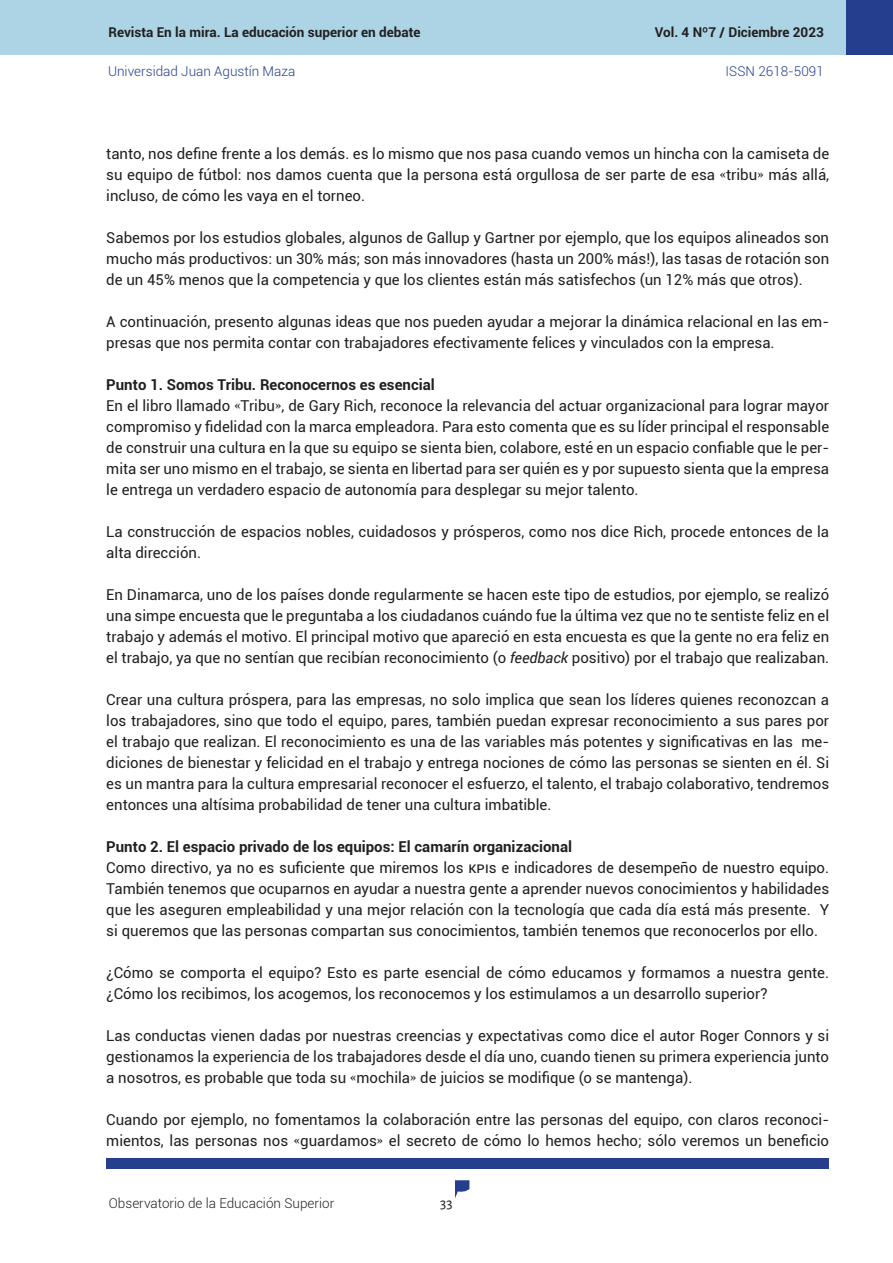
<style>
.page{position:relative;width:893px;height:1263px;background:#fff}
.page>*{position:absolute;margin:0;border:0;box-sizing:border-box;transform-origin:0 0}
.Txt_base{font:15px/21px "Roboto";color:#231f20;text-align:justify}
.Txt_base-2{font:700 15px "Roboto";color:#231f20}
.t1{font:15px "Alegreya Sans";color:#231f20}
.t2{font:700 13.5px "Roboto";color:#231f20}
.t3{font:300 13.5px "Roboto";color:#253f8e}
.t4{font:300 13.5px "Roboto";color:#231f20}
.s1{font-family:"Adobe Caslon Pro"}
.s2{font-style:italic}
</style>
<div class="page">
<svg style="left:455px;top:1180px;width:14px;height:18px"></svg>
<div style="left:0;top:0;width:846px;height:54px;background:#acd4e5"></div>
<div style="left:106px;top:1158px;width:723px;height:10px;background:#253f8e"></div>
<div style="left:846px;top:0;width:47px;height:54px;background:#253f8e"></div>
<p class="t2" style="left:108px;top:23px;width:314px">Revista En la mira. La educación superior en debate</p>
<p class="t2" style="left:655px;top:23px;width:171px">Vol. 4 Nº7 / Diciembre 2023</p>
<p class="t3" style="left:108px;top:61px;width:189px">Universidad Juan Agustín Maza</p>
<p class="t3" style="left:726px;top:61px;width:100px">ISSN 2618-5091</p>
<p class="Txt_base" style="left:106px;top:143px;width:724px">tanto, nos define frente a los demás. es lo mismo que nos pasa cuando vemos un hincha con la camiseta de su equipo de fútbol: nos damos cuenta que la persona está orgullosa de ser parte de esa <span class="s1">«</span>tribu<span class="s1">»</span> más allá, incluso, de cómo les vaya en el torneo.</p>
<p class="Txt_base" style="left:106px;top:227px;width:724px">Sabemos por los estudios globales, algunos de Gallup y Gartner por ejemplo, que los equipos alineados son mucho más productivos: un 30% más; son más innovadores (hasta un 200% más!), las tasas de rotación son de un 45% menos que la competencia y que los clientes están más satisfechos (un 12% más que otros).</p>
<p class="Txt_base" style="left:106px;top:311px;width:724px">A continuación, presento algunas ideas que nos pueden ayudar a mejorar la dinámica relacional en las em&shy;presas que nos permita contar con trabajadores efectivamente felices y vinculados con la empresa.</p>
<p class="Txt_base-2" style="left:106px;top:374px;width:330px">Punto 1. Somos Tribu. Reconocernos es esencial</p>
<p class="Txt_base" style="left:106px;top:395px;width:724px">En el libro llamado <span class="s1">«</span>Tribu<span class="s1">»</span>, de Gary Rich, reconoce la relevancia del actuar organizacional para lograr mayor compromiso y fidelidad con la marca empleadora. Para esto comenta que es su líder principal el responsable de construir una cultura en la que su equipo se sienta bien, colabore, esté en un espacio confiable que le per&shy;mita ser uno mismo en el trabajo, se sienta en libertad para ser quién es y por supuesto sienta que la empresa le entrega un verdadero espacio de autonomía para desplegar su mejor talento.</p>
<p class="Txt_base" style="left:106px;top:521px;width:724px">La construcción de espacios nobles, cuidadosos y prósperos, como nos dice Rich, procede entonces de la alta dirección.</p>
<p class="Txt_base" style="left:106px;top:584px;width:724px">En Dinamarca, uno de los países donde regularmente se hacen este tipo de estudios, por ejemplo, se realizó una simpe encuesta que le preguntaba a los ciudadanos cuándo fue la última vez que no te sentiste feliz en el trabajo y además el motivo. El principal motivo que apareció en esta encuesta es que la gente no era feliz en el trabajo, ya que no sentían que recibían reconocimiento (o <span class="s2">feedback</span> positivo) por el trabajo que realizaban.</p>
<p class="Txt_base" style="left:106px;top:689px;width:724px">Crear una cultura próspera, para las empresas, no solo implica que sean los líderes quienes reconozcan a los trabajadores, sino que todo el equipo, pares, también puedan expresar reconocimiento a sus pares por el trabajo que realizan. El reconocimiento es una de las variables más potentes y significativas en las me&shy;diciones de bienestar y felicidad en el trabajo y entrega nociones de cómo las personas se sienten en él. Si es un mantra para la cultura empresarial reconocer el esfuerzo, el talento, el trabajo colaborativo, tendremos entonces una altísima probabilidad de tener una cultura imbatible.</p>
<p class="Txt_base-2" style="left:106px;top:836px;width:467px">Punto 2. El espacio privado de los equipos: El camarín organizacional</p>
<p class="Txt_base" style="left:106px;top:857px;width:724px">Como directivo, ya no es suficiente que miremos los KPIs e indicadores de desempeño de nuestro equipo.<br>También tenemos que ocuparnos en ayudar a nuestra gente a aprender nuevos conocimientos y habilidades que les aseguren empleabilidad y una mejor relación con la tecnología que cada día está más presente. Y si queremos que las personas compartan sus conocimientos, también tenemos que reconocerlos por ello.</p>
<p class="Txt_base" style="left:106px;top:962px;width:724px">¿Cómo se comporta el equipo? Esto es parte esencial de cómo educamos y formamos a nuestra gente. ¿Cómo los recibimos, los acogemos, los reconocemos y los estimulamos a un desarrollo superior?</p>
<p class="Txt_base" style="left:106px;top:1025px;width:724px">Las conductas vienen dadas por nuestras creencias y expectativas como dice el autor Roger Connors y si gestionamos la experiencia de los trabajadores desde el día uno, cuando tienen su primera experiencia junto a nosotros, es probable que toda su <span class="s1">«</span>mochila<span class="s1">»</span> de juicios se modifique (o se mantenga).</p>
<p class="Txt_base" style="left:106px;top:1109px;width:724px">Cuando por ejemplo, no fomentamos la colaboración entre las personas del equipo, con claros reconoci&shy;mientos, las personas nos <span class="s1">«</span>guardamos<span class="s1">»</span> el secreto de cómo lo hemos hecho; sólo veremos un beneficio</p>
<p class="t4" style="left:109px;top:1194px;width:227px">Observatorio de la Educación Superior</p>
<p class="t1" style="left:440px;top:1193px;width:14px">33</p>
</div>
